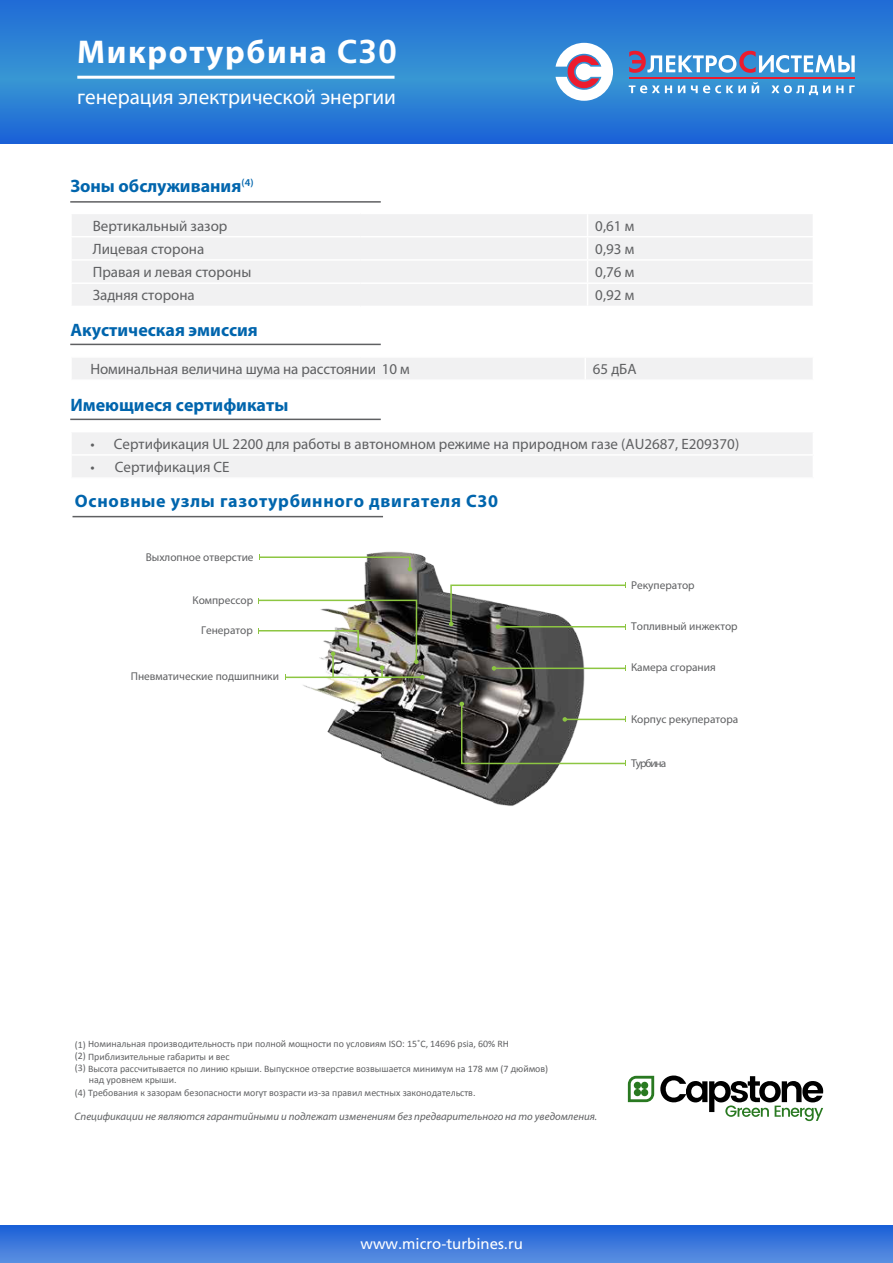
<style>
.page{position:relative;width:893px;height:1263px;background:#fff}
.page>*{position:absolute;margin:0;border:0;box-sizing:border-box;transform-origin:0 0}
.t1{font:700 33px "Myriad Pro";letter-spacing:.05em;color:#fff}
.t2{font:21.15px "Myriad Pro";color:#fff}
.t3{font:700 18px "Myriad Pro";color:#0065ad}
.t4{font:700 18px "Myriad Pro";letter-spacing:.04em;color:#0065ad}
.t5{font:15px "Myriad Pro";color:#5f6062}
.t6{font:15px "Frutiger LT Std";color:#fff}
.t7{font:11.4px "Myriad Pro";color:#5f6062}
.t8{font:11.4px "Myriad Pro";letter-spacing:-.09em;color:#5f6062}
.t9{font:italic 10.8px "Myriad Pro";color:#5f6062}
.t10{font:9.9px/12px "Calibri";letter-spacing:-.005em;color:#5f6062}
.s1{font-family:"Frutiger LT Std"}
</style>
<div class="page">
<img style="left:303px;top:551px;width:286px;height:255px">
<svg style="left:259px;top:554px;width:153px;height:17px"></svg>
<svg style="left:459px;top:702px;width:167px;height:64px"></svg>
<hr style="left:494px;top:668px;width:131px;height:1px;background:#8dc642">
<svg style="left:492px;top:666px;width:4px;height:5px"></svg>
<svg style="left:449px;top:582px;width:177px;height:48px"></svg>
<img style="left:258px;top:598px;width:167px;height:82px">
<hr style="left:73px;top:516px;width:310px;height:1px;background:#5f6062">
<svg style="left:0;top:0;width:893px;height:144px;background:#2a7cd4"></svg>
<div style="left:0;top:1225px;width:893px;height:38px;background:linear-gradient(to bottom,#1a5fd6,#5b8fe1)"></div>
<svg style="left:629px;top:51px;width:226px;height:22px"></svg>
<hr style="left:629px;top:78px;width:226px;height:1px;background:#ec1b2e">
<svg style="left:629px;top:85px;width:43px;height:8px"></svg>
<svg style="left:678px;top:85px;width:7px;height:8px"></svg>
<svg style="left:691px;top:85px;width:55px;height:8px"></svg>
<svg style="left:752px;top:82px;width:7px;height:11px"></svg>
<svg style="left:771px;top:85px;width:59px;height:10px"></svg>
<svg style="left:836px;top:85px;width:7px;height:8px"></svg>
<svg style="left:849px;top:85px;width:6px;height:8px"></svg>
<svg style="left:555px;top:43px;width:58px;height:58px"></svg>
<hr style="left:77px;top:76px;width:318px;height:3px;background:#fff">
<div style="left:360px;top:283px;width:453px;height:23px;background:#f1f1f2"></div>
<div style="left:71px;top:283px;width:289px;height:23px;background:#f1f1f2"></div>
<div style="left:360px;top:260px;width:453px;height:23px;background:#f1f1f2"></div>
<div style="left:71px;top:260px;width:289px;height:23px;background:#f1f1f2"></div>
<div style="left:360px;top:237px;width:453px;height:23px;background:#f1f1f2"></div>
<div style="left:71px;top:237px;width:289px;height:23px;background:#f1f1f2"></div>
<div style="left:360px;top:213px;width:453px;height:24px;background:#f1f1f2"></div>
<div style="left:71px;top:213px;width:289px;height:24px;background:#f1f1f2"></div>
<hr style="left:70px;top:213px;width:291px;height:1px;background:#fff">
<hr style="left:70px;top:214px;width:2px;height:22px;background:#fff">
<hr style="left:361px;top:213px;width:453px;height:1px;background:#fff">
<hr style="left:70px;top:236px;width:291px;height:1px;background:#fff">
<hr style="left:70px;top:237px;width:2px;height:22px;background:#fff">
<hr style="left:361px;top:236px;width:453px;height:1px;background:#fff">
<hr style="left:70px;top:259px;width:291px;height:2px;background:#fff">
<hr style="left:70px;top:261px;width:2px;height:21px;background:#fff">
<hr style="left:361px;top:259px;width:453px;height:2px;background:#fff">
<hr style="left:70px;top:282px;width:291px;height:2px;background:#fff">
<hr style="left:70px;top:284px;width:2px;height:22px;background:#fff">
<hr style="left:361px;top:282px;width:453px;height:2px;background:#fff">
<svg style="left:587px;top:214px;width:1px;height:91px"></svg>
<hr style="left:70px;top:201px;width:311px;height:2px;background:#5f6062">
<hr style="left:70px;top:419px;width:311px;height:1px;background:#5f6062">
<div style="left:71px;top:455px;width:742px;height:23px;background:#f1f1f2"></div>
<div style="left:71px;top:432px;width:742px;height:23px;background:#f1f1f2"></div>
<hr style="left:70px;top:432px;width:2px;height:22px;background:#fff">
<hr style="left:70px;top:454px;width:744px;height:2px;background:#fff">
<hr style="left:70px;top:456px;width:2px;height:21px;background:#fff">
<hr style="left:70px;top:477px;width:744px;height:2px;background:#fff">
<hr style="left:70px;top:344px;width:311px;height:1px;background:#5f6062">
<div style="left:72px;top:358px;width:740px;height:21px;background:#f1f1f2"></div>
<svg style="left:628px;top:1075px;width:195px;height:46px"></svg>
<div style="left:634px;top:1082px;width:7px;height:7px;background:#297921;border-radius:50%"></div>
<div style="left:641px;top:1089px;width:7px;height:7px;background:#297921;border-radius:50%"></div>
<div style="left:641px;top:1082px;width:7px;height:7px;background:#297921;border-radius:50%"></div>
<div style="left:634px;top:1089px;width:7px;height:7px;background:#297921;border-radius:50%"></div>
<h1 class="t1" style="left:77px;top:30px;width:321px">Микротурбина <span class="s1">C30</span></h1>
<h2 class="t2" style="left:77px;top:84px;width:320px">генерация электрической энергии</h2>
<h3 class="t3" style="left:70px;top:174px;width:185px">Зоны обслуживания <sup>(4)</sup></h3>
<h3 class="t5" style="left:93px;top:216px;width:136px">Вертикальный зазор</h3>
<h3 class="t5" style="left:595px;top:216px;width:40px">0,61 м</h3>
<h3 class="t5" style="left:93px;top:240px;width:113px">Лицевая сторона</h3>
<h3 class="t5" style="left:595px;top:240px;width:40px">0,93 м</h3>
<h3 class="t5" style="left:93px;top:263px;width:160px">Правая и левая стороны</h3>
<h3 class="t5" style="left:595px;top:263px;width:40px">0,76 м</h3>
<h3 class="t5" style="left:93px;top:286px;width:104px">Задняя сторона</h3>
<h3 class="t5" style="left:595px;top:286px;width:40px">0,92 м</h3>
<h3 class="t3" style="left:70px;top:318px;width:189px">Акустическая эмиссия</h3>
<h3 class="t5" style="left:91px;top:360px;width:321px">Номинальная величина шума на расстоянии 10 м</h3>
<h3 class="t5" style="left:593px;top:360px;width:45px">65 дБА</h3>
<h3 class="t3" style="left:70px;top:393px;width:220px">Имеющиеся сертификаты</h3>
<h3 class="t5" style="left:91px;top:435px;width:650px">• Сертификация UL 2200 для работы в автономном режиме на природном газе (AU2687, E209370)</h3>
<h3 class="t5" style="left:91px;top:458px;width:141px">• Сертификация CE</h3>
<h3 class="t4" style="left:75px;top:490px;width:425px">Основные узлы газотурбинного двигателя С30</h3>
<p class="t7" style="left:146px;top:550px;width:109px">Выхлопное отверстие</p>
<p class="t7" style="left:193px;top:593px;width:62px">Компрессор</p>
<p class="t7" style="left:201px;top:624px;width:53px">Генератор</p>
<p class="t7" style="left:131px;top:669px;width:150px">Пневматические подшипники</p>
<p class="t7" style="left:631px;top:578px;width:65px">Рекуператор</p>
<p class="t7" style="left:631px;top:619px;width:108px">Топливный инжектор</p>
<p class="t7" style="left:631px;top:660px;width:86px">Камера сгорания</p>
<p class="t7" style="left:631px;top:712px;width:109px">Корпус рекуператора</p>
<p class="t8" style="left:631px;top:756px;width:37px">Турбина</p>
<p class="t10" style="left:75px;top:1038px;width:475px">(1) Номинальная производительность при полной мощности по условиям ISO: 15˚С, 14696 psia, 60% RH<br>(2) Приблизительные габариты и вес<br>(3) Высота рассчитывается по линию крыши. Выпускное отверстие возвышается минимум на 178 мм (7 дюймов)</p>
<p class="t10" style="left:75px;top:1087px;width:402px">(4) Требования к зазорам безопасности могут возрасти из-за правил местных законодательств.</p>
<p class="t10" style="left:89px;top:1073px;width:89px">над уровнем крыши.</p>
<p class="t9" style="left:75px;top:1110px;width:524px">Спецификации не являются гарантийными и подлежат изменениям без предварительного на то уведомления.</p>
<h3 class="t6" style="left:361px;top:1235px;width:164px">www.micro-turbines.ru</h3>
</div>
